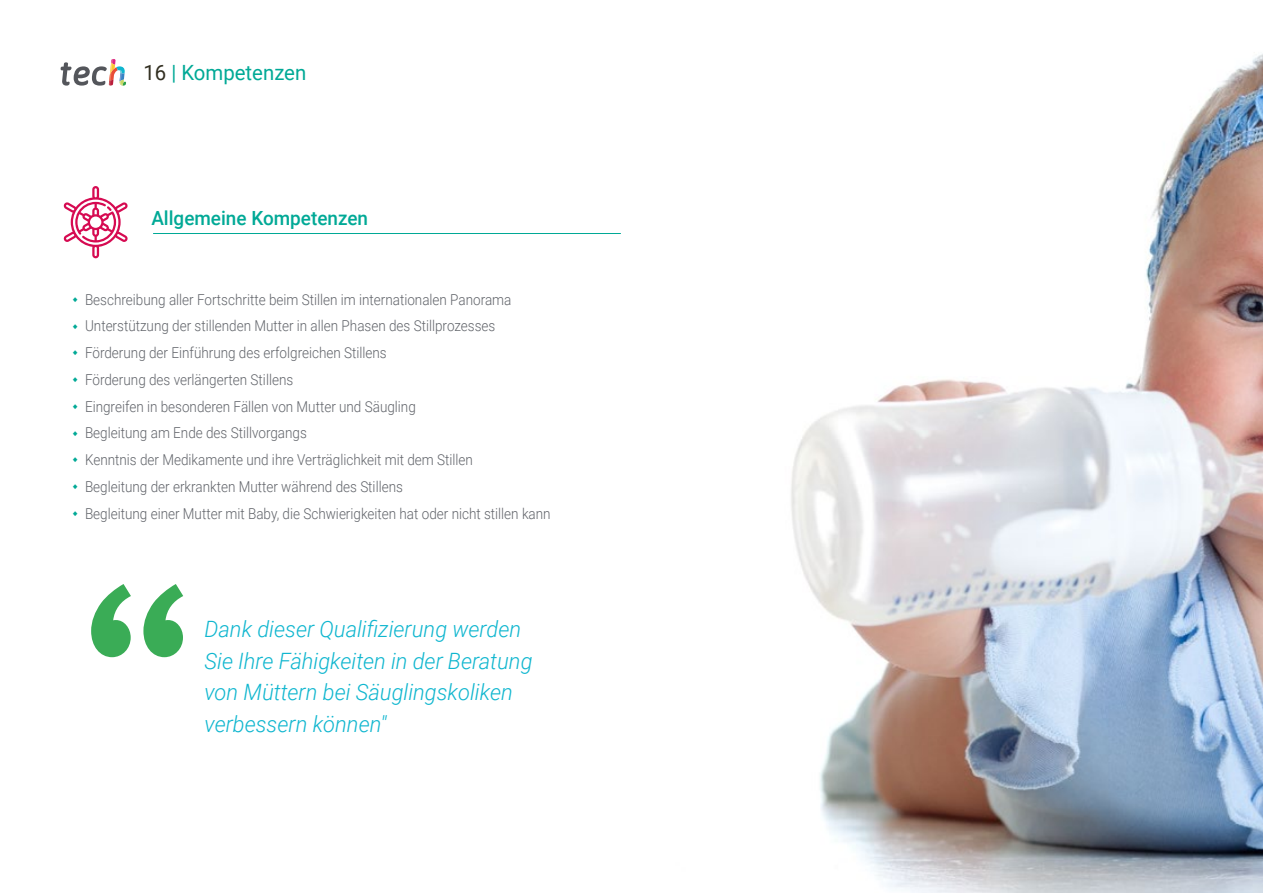
<style>
.page{position:relative;width:1263px;height:893px;background:#fff}
.page>*{position:absolute;margin:0;border:0;box-sizing:border-box;transform-origin:0 0}
.t1{font:italic 300 22.5px/31.5px "Roboto";color:#0fb6cf}
.t2{font:21px "Roboto";color:#00a996}
.t3{font:500 19.5px "Roboto";color:#00a996}
.t4{font:300 15px/26.7px "Roboto";color:#61646a;scale:.9 1}
.s1{color:#312e20}
</style>
<div class="page">
<hr style="left:153px;top:233px;width:468px;height:1px;background:#00a996">
<svg style="left:63px;top:186px;width:65px;height:72px"></svg>
<svg style="left:61px;top:59px;width:65px;height:27px"></svg>
<svg style="left:91px;top:584px;width:92px;height:73px"></svg>
<img style="left:791px;top:54px;width:472px;height:839px">
<h2 class="t2" style="left:144px;top:57px;width:164px"><span class="s1">16</span> | Kompetenzen</h2>
<h3 class="t3" style="left:151px;top:205px;width:218px">Allgemeine Kompetenzen</h3>
<p class="t4" style="left:85px;top:285px;width:519px">Beschreibung aller Fortschritte beim Stillen im internationalen Panorama Unterstützung der stillenden Mutter in allen Phasen des Stillprozesses Förderung der Einführung des erfolgreichen Stillens<br>Förderung des verlängerten Stillens<br>Eingreifen in besonderen Fällen von Mutter und Säugling<br>Begleitung am Ende des Stillvorgangs<br>Kenntnis der Medikamente und ihre Verträglichkeit mit dem Stillen<br>Begleitung der erkrankten Mutter während des Stillens<br>Begleitung einer Mutter mit Baby, die Schwierigkeiten hat oder nicht stillen kann</p>
<h1 class="t1" style="left:205px;top:613px;width:329px">Dank dieser Qualifizierung werden<br>Sie Ihre Fähigkeiten in der Beratung von Müttern bei Säuglingskoliken verbessern können"</h1>
</div>
